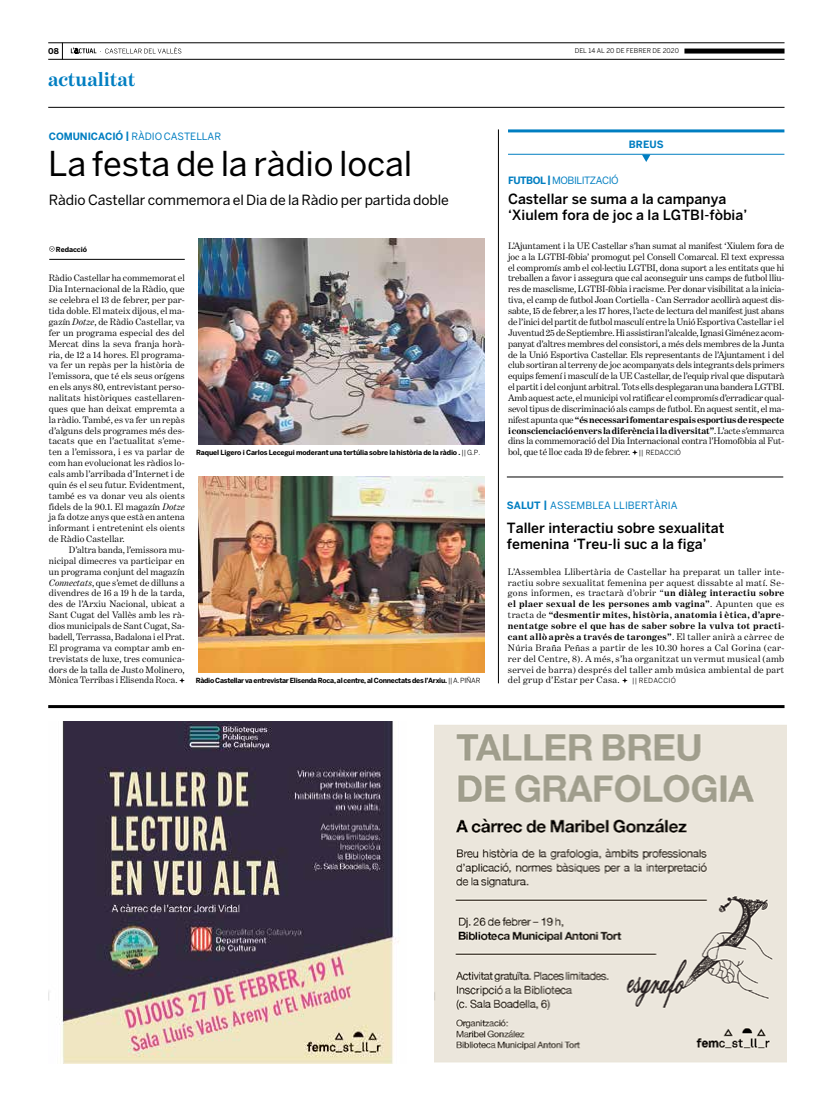
<style>
.page{position:relative;width:820px;height:1106px;background:#fff}
.page>*{position:absolute;margin:0;border:0;box-sizing:border-box;transform-origin:0 0}
.t1{font:34px "Benton Sans";letter-spacing:-.005em;color:#000}
.t2{font:700 20px "Benton Modern One";letter-spacing:-.005em;color:#007ec1}
.t3{font:500 14px/16px "Benton Sans";color:#000}
.t4{font:14px "Benton Sans";letter-spacing:-.005em;color:#000}
.t5{font:10px "Benton Sans";letter-spacing:.005em;color:#007ec1}
.t6{font:700 10px "Benton Sans";color:#007ec1}
.t7{font:9.5px/10.9px "Benton Modern One";letter-spacing:.015em;color:#000;text-align:justify}
.t8{font:700 8px "Benton Sans";color:#000}
.t9{font:700 7px "Benton Sans";letter-spacing:-.02em;color:#000}
.t10{font:700 7px "Benton Sans";letter-spacing:-.04em;color:#000}
.t11{font:7px "Benton Sans";letter-spacing:.035em;color:#000}
.t12{font:6.5px "Benton Sans";letter-spacing:.005em;color:#000}
.s1{font-weight:700}
.s2{font-style:italic}
.s3{font-weight:400}
.s4{font-family:"Benton Sans";font-size:7px}
</style>
<div class="page">
<svg style="left:62px;top:44px;width:1px;height:15px"></svg>
<hr style="left:48px;top:107px;width:736px;height:1px;background:#000">
<hr style="left:48px;top:43px;width:736px;height:1px;background:#000">
<hr style="left:48px;top:59px;width:736px;height:1px;background:#000">
<div style="left:684px;top:49px;width:100px;height:5px;background:#000"></div>
<svg style="left:71px;top:47px;width:110px;height:7px"></svg>
<img style="left:48px;top:721px;width:351px;height:342px">
<img style="left:434px;top:725px;width:351px;height:337px">
<hr style="left:48px;top:705px;width:736px;height:3px;background:#000">
<svg style="left:179px;top:678px;width:6px;height:5px"></svg>
<svg style="left:49px;top:246px;width:6px;height:5px"></svg>
<hr style="left:49px;top:259px;width:136px;height:1px;background:#000">
<svg style="left:622px;top:678px;width:5px;height:5px"></svg>
<hr style="left:508px;top:129px;width:276px;height:3px;background:#007ec1">
<svg style="left:632px;top:449px;width:5px;height:6px"></svg>
<hr style="left:508px;top:154px;width:276px;height:1px;background:#007ec1">
<svg style="left:642px;top:155px;width:8px;height:7px"></svg>
<hr style="left:506px;top:476px;width:277px;height:1px;background:#000">
<hr style="left:498px;top:129px;width:1px;height:554px;background:#000">
<img style="left:198px;top:476px;width:286px;height:196px">
<img style="left:199px;top:238px;width:286px;height:206px">
<p class="t8" style="left:48px;top:46px;width:12px">08</p>
<p class="t12" style="left:574px;top:47px;width:106px">DEL 14 AL 20 DE FEBRER DE 2020</p>
<h2 class="t2" style="left:48px;top:68px;width:89px">actualitat</h2>
<p class="t6" style="left:49px;top:131px;width:9px">comun</p>
<p class="t6" style="left:88px;top:131px;width:12px">icac</p>
<p class="t5" style="left:112px;top:131px;width:85px"><span class="s1">ió|</span>ràdio castellar</p>
<h1 class="t1" style="left:48px;top:144px;width:365px">La festa de la ràdio local</h1>
<h3 class="t4" style="left:49px;top:192px;width:401px">Ràdio Castellar commemora el Dia de la Ràdio per partida doble</h3>
<p class="t9" style="left:56px;top:245px;width:33px">Redacció</p>
<p class="t7" style="left:49px;top:273px;width:137px">Ràdio Castellar ha commemorat el Dia Internacional de la Ràdio, que se celebra el 13 de febrer, per par&shy;tida doble. El mateix dijous, el ma&shy;gazín <span class="s2">Dotze</span>, de Ràdio Castellar, va fer un programa especial des del Mercat dins la seva franja horà&shy;ria, de 12 a 14 hores. El programa&shy;va fer un repàs per la història de l’emissora, que té els seus orígens en els anys 80, entrevistant perso&shy;nalitats històriques castellaren&shy;ques que han deixat empremta a la ràdio. També, es va fer un repàs d’alguns dels programes més des&shy;tacats que en l’actualitat s’eme&shy;ten a l’emissora, i es va parlar de com han evolucionat les ràdios lo&shy;cals amb l’arribada d’Internet i de quin és el seu futur. Evidentment, també es va donar veu als oients fidels de la 90.1. El magazín <span class="s2">Dotze </span>ja fa dotze anys que està en antena informant i entretenint els oients de Ràdio Castellar.</p>
<p class="t7" style="left:49px;top:544px;width:137px;text-indent:20px">D’altra banda, l’emissora mu&shy;nicipal dimecres va participar en un programa conjunt del magazín <span class="s2">Connectats</span>, que s’emet de dilluns a divendres de 16 a 19 h de la tarda, des de l’Arxiu Nacional, ubicat a Sant Cugat del Vallès amb les rà&shy;dios municipals de Sant Cugat, Sa&shy;badell, Terrassa, Badalona i el Prat.<br>El programa va comptar amb en&shy;trevistats de luxe, tres comunica&shy;dors de la talla de Justo Molinero, Mònica Terribas i Elisenda Roca.</p>
<p class="t9" style="left:196px;top:448px;width:285px">Raquel Ligero i Carlos Lecegui moderant una tertúlia sobre la història de la ràdio . <span class="s3">|| G.P.</span></p>
<p class="t10" style="left:196px;top:676px;width:286px">Ràdio Castellar va entrevistar Elisenda Roca, al centre, al Connectats des l’Arxiu. <span class="s3">|| A. PIÑAR</span></p>
<p class="t6" style="left:508px;top:174px;width:65px">futbol | <span class="s3">mobili</span></p>
<p class="t5" style="left:584px;top:174px;width:19px">tzació</p>
<p class="t6" style="left:628px;top:138px;width:36px">BREUS</p>
<h3 class="t3" style="left:508px;top:191px;width:241px">Castellar se suma a la campanya ‘Xiulem fora de joc a la LGTBI-fòbia’</h3>
<p class="t7" style="left:508px;top:240px;width:278px">L’Ajuntament i la UE Castellar s’han sumat al manifest ‘Xiulem fora de joc a la LGTBI-fòbia’ promogut pel Consell Comarcal. El text expressa el compromís amb el col·lectiu LGTBI, dona suport a les entitats que hi treballen a favor i assegura que cal aconseguir uns camps de futbol lliu&shy;res de masclisme, LGTBI-fòbia i racisme. Per donar visibilitat a la inicia&shy;tiva, el camp de futbol Joan Cortiella - Can Serrador acollirà aquest dis&shy;sabte, 15 de febrer, a les 17 hores, l’acte de lectura del manifest just abans de l’inici del partit de futbol masculí entre la Unió Esportiva Castellar i el Juventud 25 de Septiembre. Hi assistiran l’alcalde, Ignasi Giménez acom&shy;panyat d’altres membres del consistori, a més dels membres de la Junta de la Unió Esportiva Castellar. Els representants de l’Ajuntament i del club sortiran al terreny de joc acompanyats dels integrants dels primers equips femení i masculí de la UE Castellar, de l’equip rival que disputarà el partit i del conjunt arbitral. Tots ells desplegaran una bandera LGTBI.<br>Amb aquest acte, el municipi vol ratificar el compromís d’erradicar qual&shy;sevol tipus de discriminació als camps de futbol. En aquest sentit, el ma&shy;nifest apunta que <span class="s1">“és necessari fomentar espais esportius de respecte i conscienciació envers la diferència i la diversitat”</span>. L’acte s’emmarca dins la commemoració del Dia Internacional contra l’Homofòbia al Fut&shy;bol, que té lloc cada 19 de febrer. <span class="s4">|| REDACCIÓ</span></p>
<p class="t5" style="left:506px;top:499px;width:172px"><span class="s1">SALUT |</span> ASSEMBLEA LLIBERTÀRIA</p>
<h3 class="t3" style="left:506px;top:519px;width:219px">Taller interactiu sobre sexualitat femenina ‘Treu-li suc a la figa’</h3>
<p class="t7" style="left:507px;top:566px;width:278px">L’Assemblea Llibertària de Castellar ha preparat un taller inte&shy;ractiu sobre sexualitat femenina per aquest dissabte al matí. Se&shy;gons informen, es tractarà d’obrir “<span class="s1">un diàleg interactiu sobre el plaer sexual de les persones amb vagina”</span>. Apunten que es tracta de <span class="s1">“desmentir mites, història, anatomia i ètica, d’apre&shy;nentatge sobre el que has de saber sobre la vulva tot practi&shy;cant allò après a través de taronges”</span>. El taller anirà a càrrec de Núria Braña Peñas a partir de les 10.30 hores a Cal Gorina (car&shy;rer del Centre, 8). A més, s’ha organitzat un vermut musical (amb servei de barra) després del taller amb música ambiental de part del grup d’Estar per Casa.</p>
<p class="t11" style="left:631px;top:676px;width:45px">|| REDACCIÓ</p>
</div>
